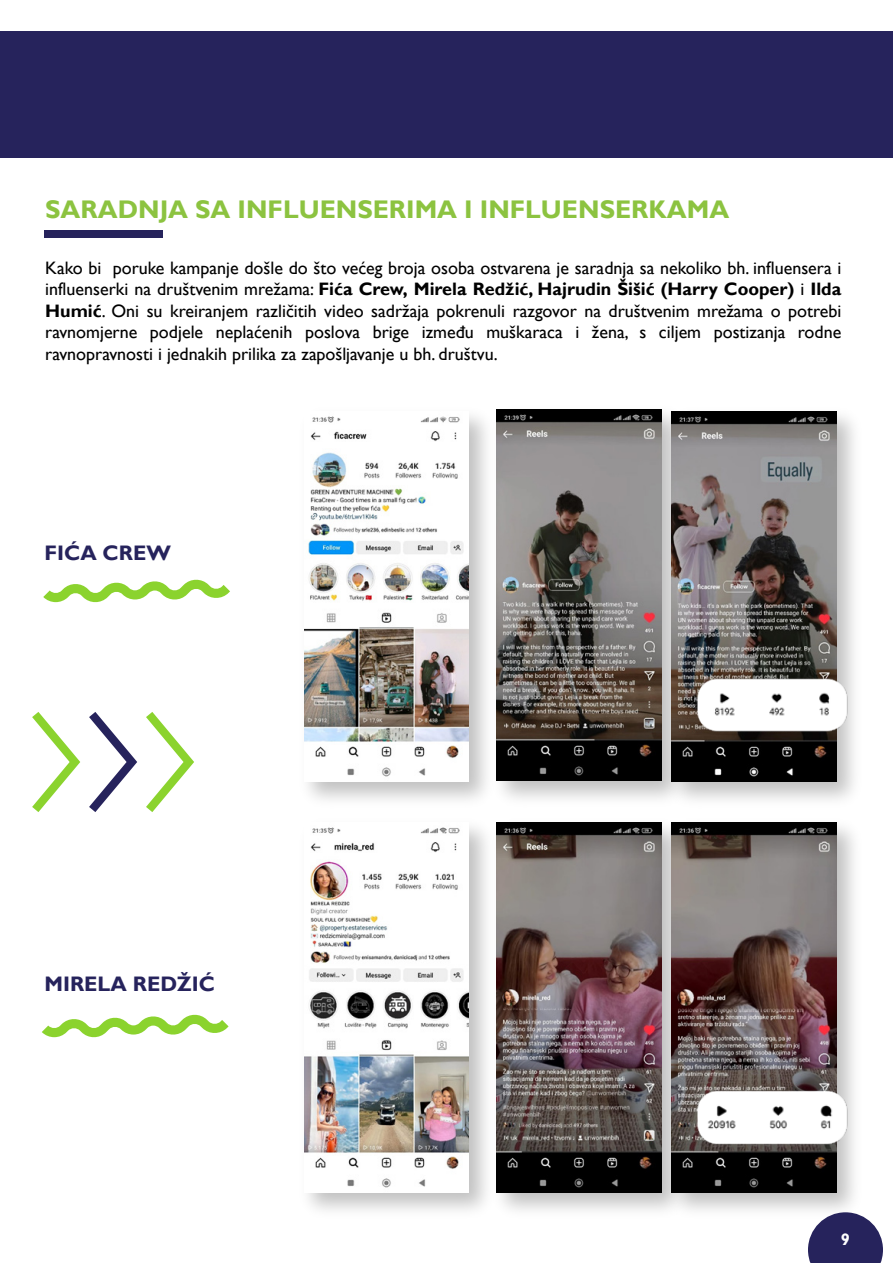
<style>
.page{position:relative;width:893px;height:1263px;background:#fff}
.page>*{position:absolute;margin:0;border:0;box-sizing:border-box;transform-origin:0 0}
.t1{font:700 25.5px "Gill Sans";color:#8cc340}
.t2{font:700 21px "Gill Sans";color:#26235c}
.t3{font:18px/21.6px "Gill Sans";color:#000;text-align:justify}
.t4{font:700 16.5px "Gill Sans";color:#fff}
.s1{font-weight:700}
</style>
<div class="page">
<div style="left:0;top:32px;width:893px;height:126px;background:#26235c"></div>
<img style="left:304px;top:416px;width:165px;height:361px">
<img style="left:485px;top:409px;width:174px;height:390px">
<img style="left:497px;top:410px;width:162px;height:370px">
<img style="left:659px;top:409px;width:195px;height:391px">
<img style="left:672px;top:411px;width:164px;height:371px">
<img style="left:304px;top:827px;width:165px;height:363px">
<img style="left:485px;top:822px;width:174px;height:389px">
<img style="left:497px;top:822px;width:162px;height:371px">
<img style="left:659px;top:822px;width:195px;height:389px">
<img style="left:672px;top:822px;width:164px;height:371px">
<svg style="left:43px;top:579px;width:187px;height:24px"></svg>
<svg style="left:42px;top:1014px;width:187px;height:24px"></svg>
<svg style="left:808px;top:1212px;width:75px;height:51px"></svg>
<svg style="left:32px;top:712px;width:48px;height:100px"></svg>
<svg style="left:89px;top:712px;width:48px;height:100px"></svg>
<svg style="left:146px;top:712px;width:48px;height:100px"></svg>
<div style="left:45px;top:230px;width:118px;height:7px;background:#26235c"></div>
<img style="left:690px;top:672px;width:164px;height:65px">
<img style="left:690px;top:1085px;width:164px;height:65px">
<h1 class="t1" style="left:45px;top:194px;width:686px">SARADNJA SA INFLUENSERIMA I INFLUENSERKAMA</h1>
<p class="t3" style="left:45px;top:257px;width:798px">Kako bi poruke kampanje došle do što većeg broja osoba ostvarena je saradnja sa nekoliko bh. influensera i influenserki na društvenim mrežama: <span class="s1">Fića Crew, Mirela Redžić, Hajrudin Šišić (Harry Cooper)</span> i <span class="s1">Ilda Humić</span>. Oni su kreiranjem različitih video sadržaja pokrenuli razgovor na društvenim mrežama o potrebi ravnomjerne podjele neplaćenih poslova brige između muškaraca i žena, s ciljem postizanja rodne ravnopravnosti i jednakih prilika za zapošljavanje u bh. društvu.</p>
<p class="t2" style="left:45px;top:541px;width:128px">FIĆA CREW</p>
<p class="t2" style="left:45px;top:971px;width:172px">MIRELA REDŽIĆ</p>
<p class="t4" style="left:841px;top:1230px;width:11px">9</p>
</div>
